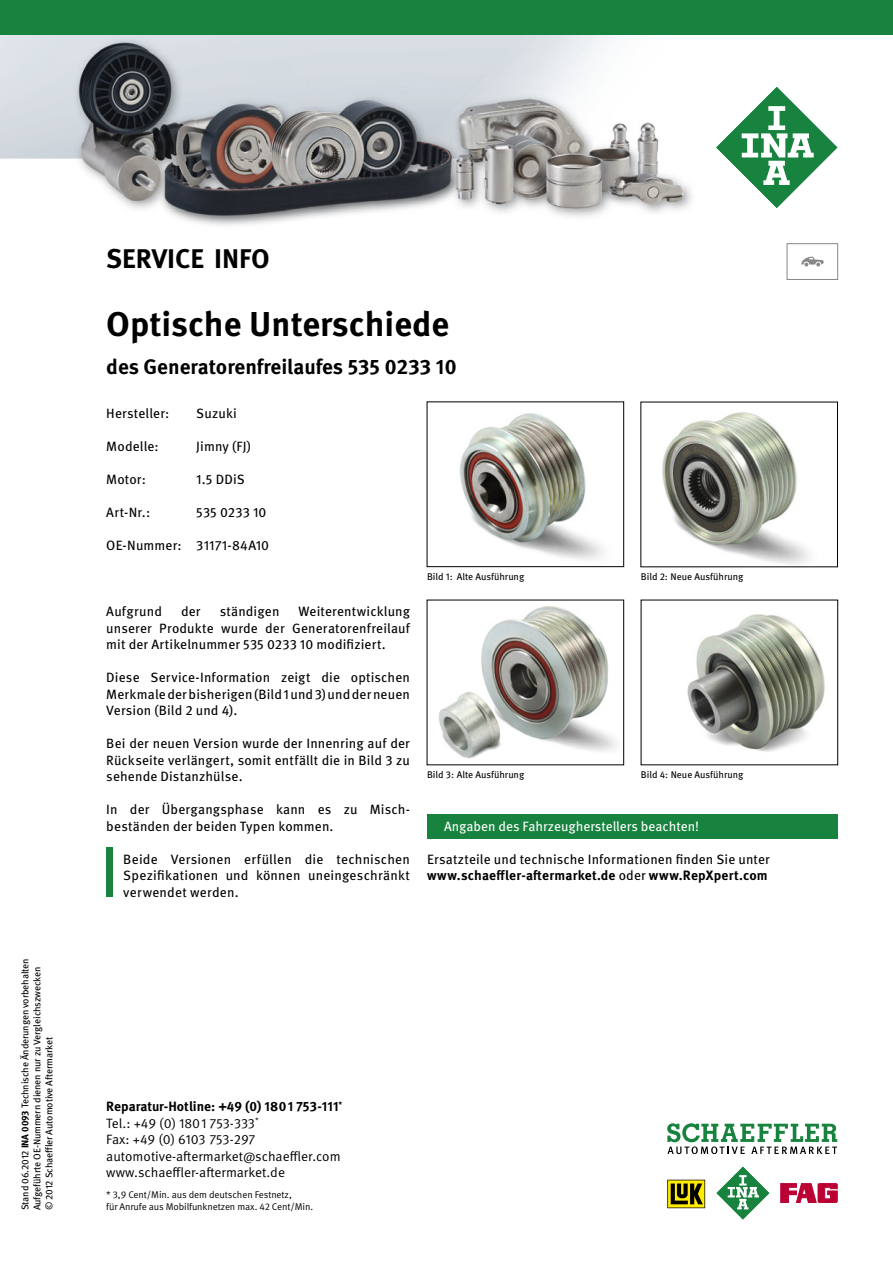
<style>
.page{position:relative;width:893px;height:1263px;background:#fff}
.page>*{position:absolute;margin:0;border:0;box-sizing:border-box;transform-origin:0 0}
.t1{font:700 34.5px "Meta Pro";color:#000}
.t2{font:700 27px "Meta Pro";color:#000}
.t3{font:700 21px "Meta Pro";color:#000}
.t4{font:13.5px/16.5px "Meta Pro";letter-spacing:.01em;color:#000;text-align:justify}
.t5{font:13.5px/16.5px "Meta Pro Norm";color:#000}
.t6{font:13.5px "Meta Pro";color:#fff}
.t7{font:700 13.5px "Meta Pro";color:#000}
.t8{font:9.75px/12px "Meta Pro";letter-spacing:-.01em;color:#000}
.t9{font:9.75px "Meta Pro Norm";letter-spacing:-.01em;color:#000}
.s1{font-weight:700}
</style>
<div class="page">
<div style="left:106px;top:847px;width:7px;height:50px;background:#18833e"></div>
<img style="left:460px;top:413px;width:143px;height:147px">
<div style="left:427px;top:402px;width:197px;height:165px;border:1px solid #000"></div>
<img style="left:662px;top:412px;width:148px;height:152px">
<img style="left:438px;top:606px;width:179px;height:153px">
<img style="left:687px;top:614px;width:138px;height:138px">
<div style="left:427px;top:814px;width:411px;height:25px;background:#18833e"></div>
<div style="left:787px;top:243px;width:51px;height:37px;border:1px solid #868788"></div>
<svg style="left:801px;top:257px;width:23px;height:9px"></svg>
<img style="left:0;top:34px;width:893px;height:192px">
<svg style="left:667px;top:1180px;width:38px;height:28px"></svg>
<svg style="left:781px;top:1183px;width:56px;height:19px"></svg>
<svg style="left:716px;top:1166px;width:54px;height:54px"></svg>
<svg style="left:667px;top:1123px;width:170px;height:31px"></svg>
<svg style="left:715px;top:85px;width:124px;height:124px"></svg>
<div style="left:0;top:0;width:893px;height:34px;background:#18833e"></div>
<p class="t8" style="left:19px;top:1210px;width:253px;rotate:-90deg">Stand 06.2012 <span class="s1">INA 0093</span> Technische Änderungen vorbehalten</p>
<p class="t8" style="left:31px;top:1210px;width:245px;rotate:-90deg">Aufgeführte OE-Nummern dienen nur zu Vergleichszwecken © 2012 Schaeffler Automotive Aftermarket</p>
<h2 class="t2" style="left:106px;top:238px;width:165px">SERVICE INFO</h2>
<h1 class="t1" style="left:106px;top:297px;width:344px">Optische Unterschiede</h1>
<h3 class="t3" style="left:106px;top:350px;width:352px">des Generatorenfreilaufes 535 0233 10</h3>
<p class="t4" style="left:106px;top:404px;width:65px">Hersteller:</p>
<p class="t4" style="left:196px;top:404px;width:42px">Suzuki</p>
<p class="t4" style="left:106px;top:437px;width:54px">Modelle:</p>
<p class="t4" style="left:196px;top:437px;width:56px">Jimny (FJ)</p>
<p class="t4" style="left:106px;top:470px;width:41px">Motor:</p>
<p class="t4" style="left:196px;top:470px;width:50px">1.5 DDiS</p>
<p class="t4" style="left:106px;top:503px;width:45px">Art-Nr.:</p>
<p class="t4" style="left:196px;top:503px;width:71px">535 0233 10</p>
<p class="t4" style="left:106px;top:536px;width:164px">OE-Nummer: 31171-84A10</p>
<p class="t4" style="left:106px;top:602px;width:57px">Aufgrund</p>
<p class="t4" style="left:181px;top:602px;width:21px">der</p>
<p class="t4" style="left:220px;top:602px;width:61px">ständigen</p>
<p class="t4" style="left:106px;top:602px;width:305px;text-indent:192px">Weiterentwicklung unserer Produkte wurde der Generatorenfreilauf mit der Artikelnummer 535 0233 10 modifiziert.</p>
<p class="t4" style="left:106px;top:668px;width:305px">Diese Service-Information zeigt die optischen Merkmale der bisherigen (Bild 1 und 3) und der neuen Version (Bild 2 und 4).</p>
<p class="t4" style="left:106px;top:734px;width:305px">Bei der neuen Version wurde der Innenring auf der Rückseite verlängert, somit entfällt die in Bild 3 zu sehende Distanzhülse.</p>
<p class="t4" style="left:106px;top:800px;width:305px">In der Übergangsphase kann es zu Misch&shy;beständen der beiden Typen kommen.</p>
<p class="t4" style="left:123px;top:850px;width:288px">Beide Versionen erfüllen die technischen Spezifikationen und können uneingeschränkt verwendet werden.</p>
<p class="t8" style="left:427px;top:570px;width:99px">Bild 1: Alte Ausführung</p>
<p class="t8" style="left:641px;top:570px;width:104px">Bild 2: Neue Ausführung</p>
<p class="t8" style="left:427px;top:768px;width:99px">Bild 3: Alte Ausführung</p>
<p class="t8" style="left:641px;top:768px;width:104px">Bild 4: Neue Ausführung</p>
<p class="t6" style="left:444px;top:816px;width:257px">Angaben des Fahrzeugherstellers beachten!</p>
<p class="t4" style="left:427px;top:850px;width:344px">Ersatzteile und technische Informationen finden Sie unter <span class="s1">www.schaeffler-aftermarket.de</span> oder <span class="s1">www.RepXpert.com</span></p>
<p class="t7" style="left:106px;top:1096px;width:238px">Reparatur-Hotline: +49 (0) 1801 753-111<sup>*</sup></p>
<p class="t5" style="left:106px;top:1114px;width:236px">Tel.: +49 (0) 1801 753-333<sup>*<br></sup>Fax: +49 (0) 6103 753-297 automotive-aftermarket@schaeffler.com www.schaeffler-aftermarket.de</p>
<p class="t9" style="left:106px;top:1187px;width:187px">* 3,9 Cent/Min. aus dem deutschen Festnetz,</p>
<p class="t9" style="left:106px;top:1199px;width:208px">für Anrufe aus Mobilfunknetzen max. 42 Cent/Min.</p>
</div>
